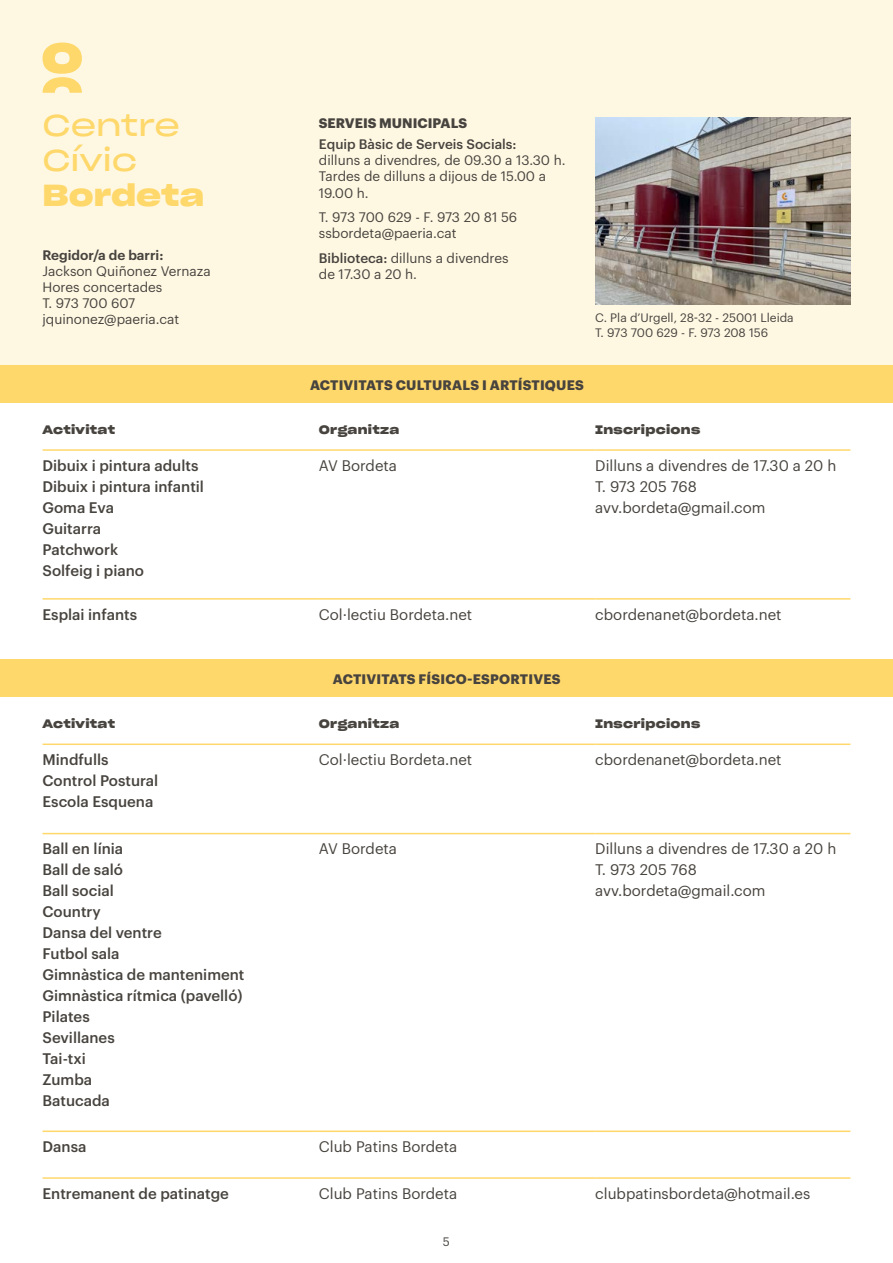
<style>
.page{position:relative;width:893px;height:1263px;background:#fff}
.page>*{position:absolute;margin:0;border:0;box-sizing:border-box;transform-origin:0 0}
.t1{font:29.7px/35.1px "Sharp Grotesk Book 25";color:#ffd86c}
.t2{font:29.7px "Sharp Grotesk Sm Bold 25";color:#ffd86c}
.t3{font:500 15px/21px "Graphik";color:#47433e}
.t4{font:15px/21px "Graphik";color:#47433e}
.t5{font:13.5px/16.2px "Graphik";color:#47433e}
.t6{font:700 13.5px "Graphik";letter-spacing:.015em;color:#47433e}
.t7{font:500 13.5px "Graphik";color:#47433e}
.t8{font:600 13.5px "Graphik";color:#47433e}
.t9{font:12px "Sharp Grotesk Sm Bold 25";letter-spacing:.02em;color:#47433e}
.t10{font:12px/14.4px "Graphik";color:#47433e}
.s1{font-weight:500}
</style>
<div class="page">
<div style="left:1px;top:0;width:892px;height:366px;background:#fef8e3"></div>
<div style="left:0;top:659px;width:893px;height:38px;background:#ffd86c"></div>
<div style="left:1px;top:366px;width:892px;height:37px;background:#ffd86c"></div>
<svg style="left:43px;top:43px;width:39px;height:50px"></svg>
<img style="left:595px;top:117px;width:255px;height:187px">
<hr style="left:43px;top:449px;width:276px;height:2px;background:#ffd86c">
<hr style="left:319px;top:449px;width:276px;height:2px;background:#ffd86c">
<hr style="left:595px;top:449px;width:255px;height:2px;background:#ffd86c">
<hr style="left:43px;top:598px;width:276px;height:2px;background:#ffd86c">
<hr style="left:319px;top:598px;width:276px;height:2px;background:#ffd86c">
<hr style="left:595px;top:598px;width:255px;height:2px;background:#ffd86c">
<hr style="left:43px;top:743px;width:276px;height:2px;background:#ffd86c">
<hr style="left:319px;top:743px;width:276px;height:2px;background:#ffd86c">
<hr style="left:595px;top:743px;width:255px;height:2px;background:#ffd86c">
<hr style="left:43px;top:833px;width:276px;height:1px;background:#ffd86c">
<hr style="left:319px;top:833px;width:276px;height:1px;background:#ffd86c">
<hr style="left:595px;top:833px;width:255px;height:1px;background:#ffd86c">
<hr style="left:43px;top:1130px;width:276px;height:2px;background:#ffd86c">
<hr style="left:319px;top:1130px;width:276px;height:2px;background:#ffd86c">
<hr style="left:595px;top:1130px;width:255px;height:2px;background:#ffd86c">
<hr style="left:43px;top:1177px;width:276px;height:2px;background:#ffd86c">
<hr style="left:319px;top:1177px;width:276px;height:2px;background:#ffd86c">
<hr style="left:595px;top:1177px;width:255px;height:2px;background:#ffd86c">
<h1 class="t1" style="left:43px;top:106px;width:139px">Centre<br>Cívic</h1>
<h1 class="t2" style="left:43px;top:169px;width:163px">Bordeta</h1>
<p class="t8" style="left:43px;top:244px;width:122px">Regidor/a de barri:</p>
<p class="t5" style="left:43px;top:262px;width:170px">Jackson Quiñonez Vernaza<br>Hores concertades<br>T. 973 700 607 jquinonez@paeria.cat</p>
<p class="t6" style="left:319px;top:113px;width:150px">SERVEIS MUNICIPALS</p>
<p class="t7" style="left:319px;top:134px;width:199px">Equip Bàsic de Serveis Socials:</p>
<p class="t5" style="left:319px;top:151px;width:248px">dilluns a divendres, de 09.30 a 13.30 h.<br>Tardes de dilluns a dijous de 15.00 a<br>19.00 h.</p>
<p class="t5" style="left:319px;top:208px;width:200px">T. 973 700 629 - F. 973 20 81 56 ssbordeta@paeria.cat</p>
<p class="t5" style="left:319px;top:249px;width:191px"><span class="s1">Biblioteca:</span> dilluns a divendres de 17.30 a 20 h.</p>
<p class="t10" style="left:595px;top:310px;width:200px">C. Pla d’Urgell, 28-32 - 25001 Lleida<br>T. 973 700 629 - F. 973 208 156</p>
<p class="t6" style="left:310px;top:374px;width:275px">ACTIVITATS CULTURALS I ARTÍSTIQUES</p>
<p class="t9" style="left:43px;top:419px;width:74px">Activitat</p>
<p class="t9" style="left:319px;top:419px;width:82px">Organitza</p>
<p class="t9" style="left:595px;top:419px;width:106px">Inscripcions</p>
<p class="t3" style="left:43px;top:454px;width:163px">Dibuix i pintura adults<br>Dibuix i pintura infantil<br>Goma Eva<br>Guitarra<br>Patchwork<br>Solfeig i piano</p>
<p class="t4" style="left:319px;top:454px;width:80px">AV Bordeta</p>
<p class="t4" style="left:595px;top:454px;width:243px">Dilluns a divendres de 17.30 a 20 h<br>T. 973 205 768 avv.bordeta@gmail.com</p>
<p class="t3" style="left:43px;top:602px;width:96px">Esplai infants</p>
<p class="t4" style="left:319px;top:602px;width:155px">Col·lectiu Bordeta.net</p>
<p class="t4" style="left:595px;top:602px;width:188px">cbordenanet@bordeta.net</p>
<p class="t6" style="left:333px;top:668px;width:229px">ACTIVITATS FÍSICO-ESPORTIVES</p>
<p class="t9" style="left:43px;top:713px;width:74px">Activitat</p>
<p class="t9" style="left:319px;top:713px;width:82px">Organitza</p>
<p class="t9" style="left:595px;top:713px;width:106px">Inscripcions</p>
<p class="t3" style="left:43px;top:748px;width:117px">Mindfulls<br>Control Postural<br>Escola Esquena</p>
<p class="t4" style="left:319px;top:748px;width:155px">Col·lectiu Bordeta.net</p>
<p class="t4" style="left:595px;top:748px;width:188px">cbordenanet@bordeta.net</p>
<p class="t3" style="left:43px;top:837px;width:203px">Ball en línia<br>Ball de saló<br>Ball social<br>Country<br>Dansa del ventre<br>Futbol sala<br>Gimnàstica de manteniment<br>Gimnàstica rítmica (pavelló)<br>Pilates<br>Sevillanes<br>Tai-txi<br>Zumba<br>Batucada</p>
<p class="t4" style="left:319px;top:837px;width:80px">AV Bordeta</p>
<p class="t4" style="left:595px;top:837px;width:243px">Dilluns a divendres de 17.30 a 20 h<br>T. 973 205 768 avv.bordeta@gmail.com</p>
<p class="t3" style="left:43px;top:1135px;width:45px">Dansa</p>
<p class="t4" style="left:319px;top:1135px;width:140px">Club Patins Bordeta</p>
<p class="t3" style="left:43px;top:1181px;width:188px">Entremanent de patinatge</p>
<p class="t4" style="left:319px;top:1181px;width:140px">Club Patins Bordeta</p>
<p class="t4" style="left:595px;top:1181px;width:216px">clubpatinsbordeta@hotmail.es</p>
<p class="t10" style="left:443px;top:1234px;width:9px">5</p>
</div>
